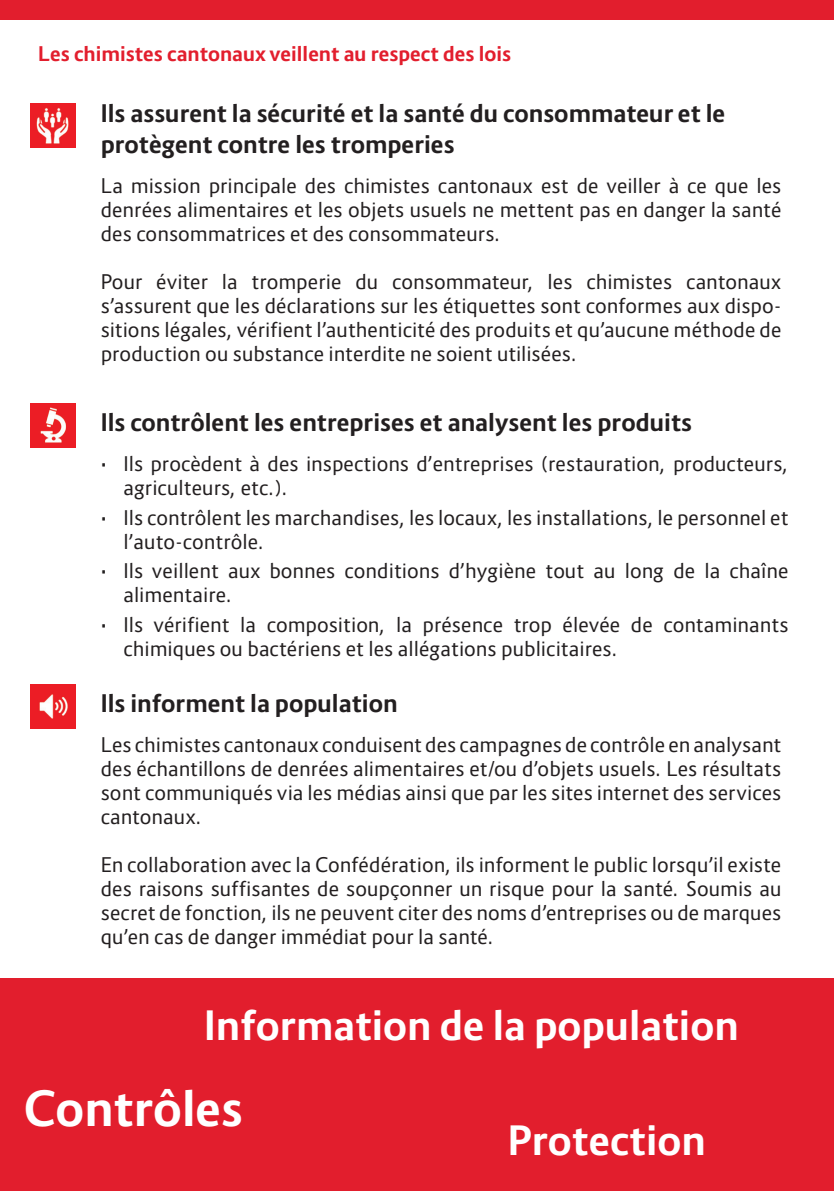
<style>
.page{position:relative;width:834px;height:1191px;background:#fff}
.page>*{position:absolute;margin:0;border:0;box-sizing:border-box;transform-origin:0 0}
.t1{font:700 48px "Route 159";color:#fff}
.t2{font:700 40px "Route 159";color:#fff}
.t3{font:700 24px/31.2px "Route 159";color:#231f20}
.t4{font:20px/24px "Route 159";color:#231f20;text-align:justify}
.t5{font:700 20px "Route 159";color:#e21e2d}
</style>
<div class="page">
<div style="left:0;top:978px;width:833px;height:213px;background:#e21e2d"></div>
<div style="left:0;top:0;width:833px;height:20px;background:#e21e2d"></div>
<img style="left:31px;top:403px;width:44px;height:45px">
<img style="left:31px;top:684px;width:44px;height:44px">
<img style="left:31px;top:103px;width:44px;height:45px">
<p class="t5" style="left:38px;top:41px;width:474px">Les chimistes cantonaux veillent au respect des lois</p>
<p class="t3" style="left:101px;top:98px;width:626px">Ils assurent la sécurité et la santé du consommateur et le protègent contre les tromperies</p>
<p class="t4" style="left:101px;top:174px;width:682px">La mission principale des chimistes cantonaux est de veiller à ce que les denrées alimentaires et les objets usuels ne mettent pas en danger la santé des consommatrices et des consommateurs.</p>
<p class="t4" style="left:101px;top:270px;width:682px">Pour éviter la tromperie du consommateur, les chimistes cantonaux s’assurent que les déclarations sur les étiquettes sont conformes aux dispo&shy;sitions légales, vérifient l’authenticité des produits et qu’aucune méthode de production ou substance interdite ne soient utilisées.</p>
<p class="t3" style="left:101px;top:407px;width:592px">Ils contrôlent les entreprises et analysent les produits</p>
<p class="t4" style="left:123px;top:452px;width:666px;text-indent:-23px">• Ils procèdent à des inspections d’entreprises (restauration, producteurs, agriculteurs, etc.).</p>
<p class="t4" style="left:123px;top:505px;width:666px;text-indent:-23px">• Ils contrôlent les marchandises, les locaux, les installations, le personnel et l’auto-contrôle.</p>
<p class="t4" style="left:123px;top:559px;width:666px;text-indent:-23px">• Ils veillent aux bonnes conditions d’hygiène tout au long de la chaîne alimentaire.</p>
<p class="t4" style="left:123px;top:613px;width:666px;text-indent:-23px">• Ils vérifient la composition, la présence trop élevée de contaminants chimiques ou bactériens et les allégations publicitaires.</p>
<p class="t3" style="left:101px;top:687px;width:298px">Ils informent la population</p>
<p class="t4" style="left:101px;top:732px;width:682px">Les chimistes cantonaux conduisent des campagnes de contrôle en analysant des échantillons de denrées alimentaires et/ou d’objets usuels. Les résultats sont communiqués via les médias ainsi que par les sites internet des services cantonaux.</p>
<p class="t4" style="left:101px;top:852px;width:682px">En collaboration avec la Confédération, ils informent le public lorsqu’il existe des raisons suffisantes de soupçonner un risque pour la santé. Soumis au secret de fonction, ils ne peuvent citer des noms d’entreprises ou de marques qu’en cas de danger immédiat pour la santé.</p>
<h2 class="t2" style="left:204px;top:1000px;width:535px">Information de la population</h2>
<h1 class="t1" style="left:24px;top:1078px;width:220px">Contrôles</h1>
<h2 class="t2" style="left:507px;top:1115px;width:199px">Protection</h2>
</div>
